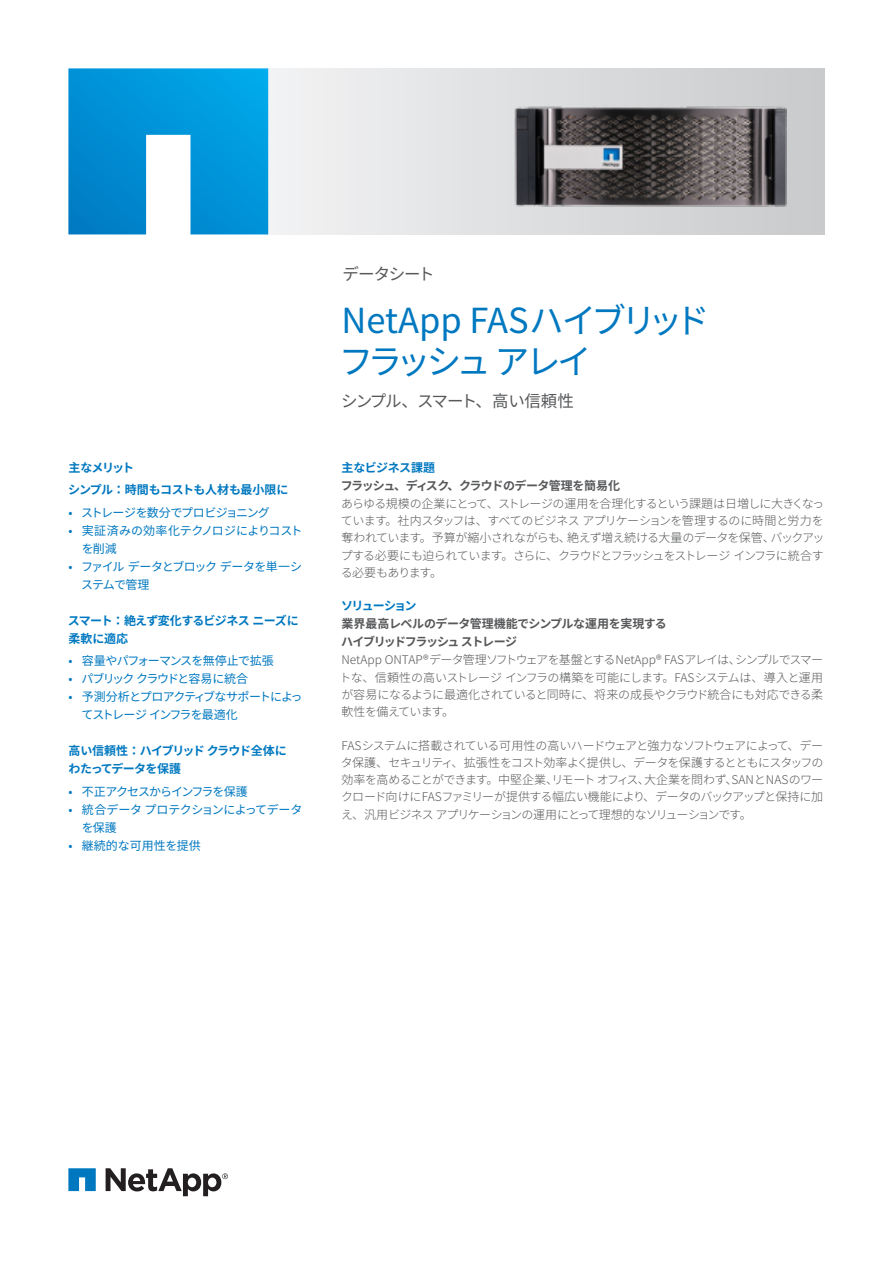
<style>
.page{position:relative;width:893px;height:1263px;background:#fff}
.page>*{position:absolute;margin:0;border:0;box-sizing:border-box;transform-origin:0 0}
.t1{font:34.5px/40.5px "Noto Sans CJ Kjp";letter-spacing:-.095em;color:#0078c0}
.t2{font:16.5px "Noto Sans CJ Kjp";letter-spacing:-.07em;color:#57585a}
.t3{font:300 12px/17.2px "Noto Sans CJ Kjp";letter-spacing:-.055em;color:#57585a;text-align:justify}
.t4{font:12px/18px "Noto Sans CJ Kjp";letter-spacing:-.06em;color:#0078c0}
.t5{font:700 12px/18px "Noto Sans CJ Kjp";letter-spacing:-.045em;color:#0078c0}
.t6{font:700 12px/18px "Noto Sans CJ Kjp";letter-spacing:-.045em;color:#57585a}
.t7{font:12px/18px "Noto Sans CJ Kjp";letter-spacing:-.005em;color:#0078c0}
.t8{font:12px/18px "Noto Sans CJ Kjp";letter-spacing:-.03em;color:#0078c0}
.t9{font:12px "Noto Sans CJ Kjp";letter-spacing:-.095em;color:#0078c0}
.t10{font:12px "Noto Sans CJ Kjp";letter-spacing:-.085em;color:#0078c0}
.t11{font:12px "Noto Sans CJ Kjp";color:#0078c0}
.t12{font:700 12px "Noto Sans CJ Kjp";letter-spacing:-.025em;color:#0078c0}
.t13{font:700 12px "Noto Sans CJ Kjp";letter-spacing:-.13em;color:#0078c0}
</style>
<div class="page">
<div style="left:266px;top:68px;width:559px;height:166px;background:linear-gradient(to right,#f1f2f4,#c9cacc)"></div>
<svg style="left:68px;top:68px;width:200px;height:166px;background:#29a3dd"></svg>
<svg style="left:68px;top:1168px;width:28px;height:23px"></svg>
<svg style="left:106px;top:1168px;width:122px;height:28px"></svg>
<img style="left:501px;top:91px;width:306px;height:130px">
<p class="t5" style="left:68px;top:456px;width:222px;line-height:22.5px">主なメリット<br>シンプル：時間もコストも人材も最小限に</p>
<p class="t4" style="left:68px;top:504px;width:203px">• ストレージを数分でプロビジョニング</p>
<p class="t7" style="left:82px;top:522px;width:222px;text-indent:-13px">• 実証済みの効率化テクノロジによりコストを削減</p>
<p class="t4" style="left:81px;top:558px;width:222px;text-indent:-13px">• ファイル データとブロック データを単一システムで管理</p>
<p class="t5" style="left:68px;top:612px;width:232px">スマート：絶えず変化するビジネス ニーズに柔軟に適応</p>
<p class="t4" style="left:68px;top:652px;width:207px">• 容量やパフォーマンスを無停止で拡張</p>
<p class="t9" style="left:68px;top:672px;width:181px">• パブリック クラウドと容易に統合</p>
<p class="t4" style="left:81px;top:688px;width:223px;text-indent:-13px">• 予測分析とプロアクティブなサポートによってストレージ インフラを最適化</p>
<p class="t5" style="left:68px;top:742px;width:220px">高い信頼性：ハイブリッド クラウド全体にわたってデータを保護</p>
<p class="t10" style="left:68px;top:785px;width:181px">• 不正アクセスからインフラを保護</p>
<p class="t8" style="left:82px;top:801px;width:222px;text-indent:-13px">• 統合データ プロテクションによってデータを保護</p>
<p class="t11" style="left:68px;top:839px;width:134px">• 継続的な可用性を提供</p>
<h2 class="t2" style="left:342px;top:265px;width:94px">データシート</h2>
<h1 class="t1" style="left:339px;top:301px;width:372px">NetApp FASハイブリッドフラッシュ アレイ</h1>
<h2 class="t2" style="left:341px;top:392px;width:234px">シンプル、スマート、高い信頼性</h2>
<p class="t12" style="left:341px;top:461px;width:95px">主なビジネス課題</p>
<p class="t6" style="left:341px;top:477px;width:281px">フラッシュ、ディスク、クラウドのデータ管理を簡易化</p>
<p class="t3" style="left:341px;top:495px;width:485px">あらゆる規模の企業にとって、ストレージの運用を合理化するという課題は日増しに大きくなっています。社内スタッフは、すべてのビジネス アプリケーションを管理するのに時間と労力を奪われています。予算が縮小されながらも、絶えず増え続ける大量のデータを保管、バックアップする必要にも迫られています。さらに、クラウドとフラッシュをストレージ インフラに統合する必要もあります。</p>
<p class="t13" style="left:341px;top:599px;width:77px">ソリューション</p>
<p class="t6" style="left:341px;top:615px;width:327px">業界最高レベルのデータ管理機能でシンプルな運用を実現するハイブリッドフラッシュ ストレージ</p>
<p class="t3" style="left:340px;top:651px;width:485px">NetApp ONTAP®データ管理ソフトウェアを基盤とするNetApp® FASアレイは、シンプルでスマートな、信頼性の高いストレージ インフラの構築を可能にします。FASシステムは、導入と運用が容易になるように最適化されていると同時に、将来の成長やクラウド統合にも対応できる柔軟性を備えています。</p>
<p class="t3" style="left:341px;top:737px;width:484px">FASシステムに搭載されている可用性の高いハードウェアと強力なソフトウェアによって、データ保護、セキュリティ、拡張性をコスト効率よく提供し、データを保護するとともにスタッフの効率を高めることができます。中堅企業、リモート オフィス、大企業を問わず、SANとNASのワークロード向けにFASファミリーが提供する幅広い機能により、データのバックアップと保持に加え、汎用ビジネス アプリケーションの運用にとって理想的なソリューションです。</p>
</div>
